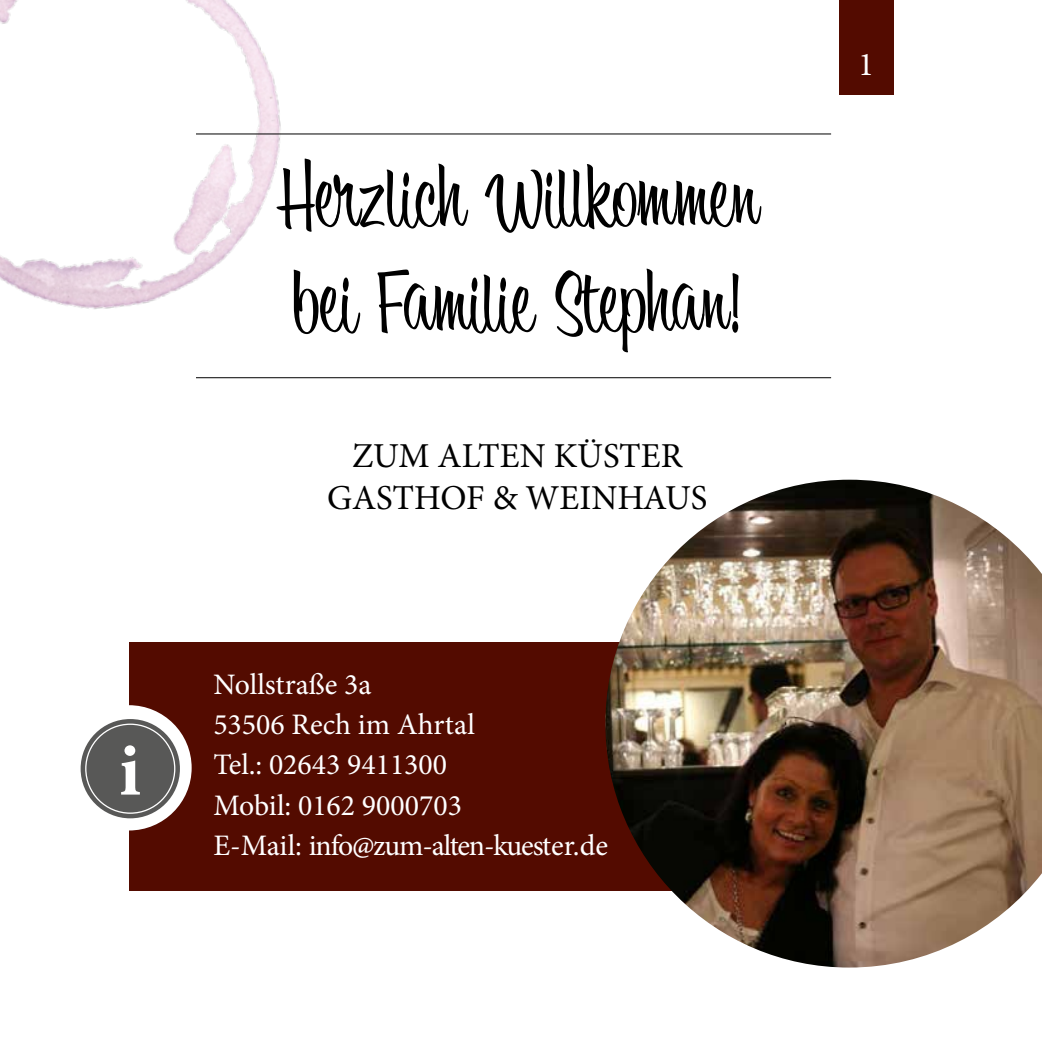
<style>
.page{position:relative;width:1042px;height:1042px;background:#fff}
.page>*{position:absolute;margin:0;border:0;box-sizing:border-box;transform-origin:0 0}
.t1{font:87.5px/105px "Bounce Script";letter-spacing:-.005em;color:#000}
.t2{font:35px/42px "Minion Pro";color:#000;text-align:center}
.t3{font:33.25px "Minion Pro";color:#fff}
.t4{font:29.75px/40.2px "Minion Pro";color:#fff}
</style>
<div class="page">
<div style="left:838px;top:0;width:55px;height:94px;background:#530b00"></div>
<div style="left:129px;top:642px;width:656px;height:248px;background:#530b00"></div>
<div style="left:66px;top:705px;width:126px;height:125px;background:#fff;border-radius:50%"></div>
<hr style="left:196px;top:377px;width:635px;height:1px;background:#000">
<img style="left:0;top:0;width:330px;height:309px">
<img style="left:605px;top:480px;width:437px;height:487px">
<div style="left:81px;top:719px;width:99px;height:99px;background:#585857;border-radius:50%"></div>
<hr style="left:196px;top:134px;width:635px;height:1px;background:#000">
<h1 class="t1" style="left:276px;top:153px;width:484px">Herzlich Willkommen bei Familie Stephan!</h1>
<p class="t2" style="left:327px;top:435px;width:382px">ZUM ALTEN KÜSTER<br>GASTHOF &amp; WEINHAUS</p>
<p class="t4" style="left:213px;top:664px;width:396px">Nollstraße 3a<br>53506 Rech im Ahrtal<br>Tel.: 02643 9411300<br>Mobil: 0162 9000703<br>E-Mail: info@zum-alten-kuester.de</p>
<p class="t3" style="left:858px;top:42px;width:17px">1</p>
</div>
